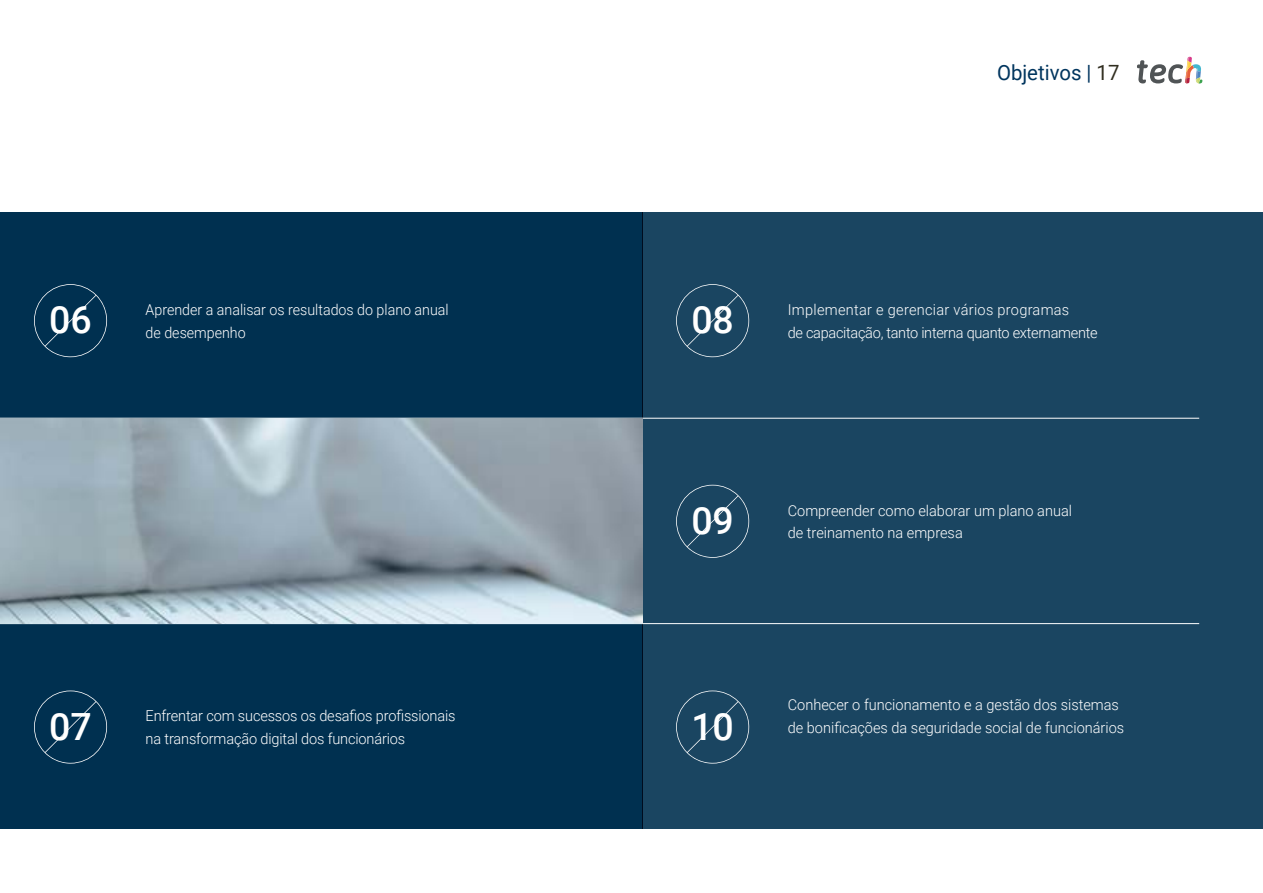
<style>
.page{position:relative;width:1263px;height:893px;background:#fff}
.page>*{position:absolute;margin:0;border:0;box-sizing:border-box;transform-origin:0 0}
.t1{font:500 37.5px "Roboto";color:#fff}
.t2{font:21px "Roboto";color:#00355e}
.t3{font:300 15px "Roboto";color:#fff}
.t4{font:300 15px "Roboto";color:#fff;scale:.95 1}
.t5{font:300 15px "Roboto";letter-spacing:-.02em;color:#fff}
.t6{font:300 15px "Roboto";letter-spacing:.02em;color:#fff}
.s1{color:#312e20}
</style>
<div class="page">
<svg style="left:1137px;top:57px;width:65px;height:27px"></svg>
<div style="left:642px;top:213px;width:621px;height:616px;background:#1a4561"></div>
<div style="left:0;top:213px;width:642px;height:616px;background:#003050"></div>
<svg style="left:676px;top:284px;width:73px;height:73px"></svg>
<svg style="left:676px;top:690px;width:73px;height:74px"></svg>
<svg style="left:676px;top:485px;width:73px;height:73px"></svg>
<svg style="left:34px;top:690px;width:73px;height:74px"></svg>
<svg style="left:34px;top:284px;width:73px;height:73px"></svg>
<hr style="left:0;top:418px;width:1199px;height:1px;background:#fff">
<hr style="left:0;top:623px;width:1199px;height:1px;background:#fff">
<img style="left:0;top:418px;width:642px;height:206px">
<h1 class="t1" style="left:49px;top:294px;width:44px">06</h1>
<p class="t4" style="left:146px;top:299px;width:320px">Aprender a analisar os resultados do plano anual</p>
<p class="t4" style="left:146px;top:322px;width:107px">de desempenho</p>
<h1 class="t1" style="left:49px;top:700px;width:44px">07</h1>
<p class="t3" style="left:146px;top:706px;width:311px">Enfrentar com sucessos os desafios profissionais</p>
<p class="t3" style="left:146px;top:728px;width:261px">na transformação digital dos funcionários</p>
<h2 class="t2" style="left:997px;top:57px;width:124px">Objetivos | <span class="s1">17</span></h2>
<h1 class="t1" style="left:691px;top:294px;width:44px">08</h1>
<p class="t6" style="left:788px;top:299px;width:283px">Implementar e gerenciar vários programas</p>
<p class="t5" style="left:788px;top:322px;width:311px">de capacitação, tanto interna quanto externamente</p>
<h1 class="t1" style="left:691px;top:494px;width:44px">09</h1>
<p class="t3" style="left:788px;top:500px;width:286px">Compreender como elaborar um plano anual</p>
<p class="t3" style="left:788px;top:522px;width:177px">de treinamento na empresa</p>
<p class="t3" style="left:788px;top:694px;width:333px">Conhecer o funcionamento e a gestão dos sistemas</p>
<h1 class="t1" style="left:691px;top:700px;width:44px">10</h1>
<p class="t3" style="left:788px;top:717px;width:338px">de bonificações da seguridade social de funcionários</p>
</div>
